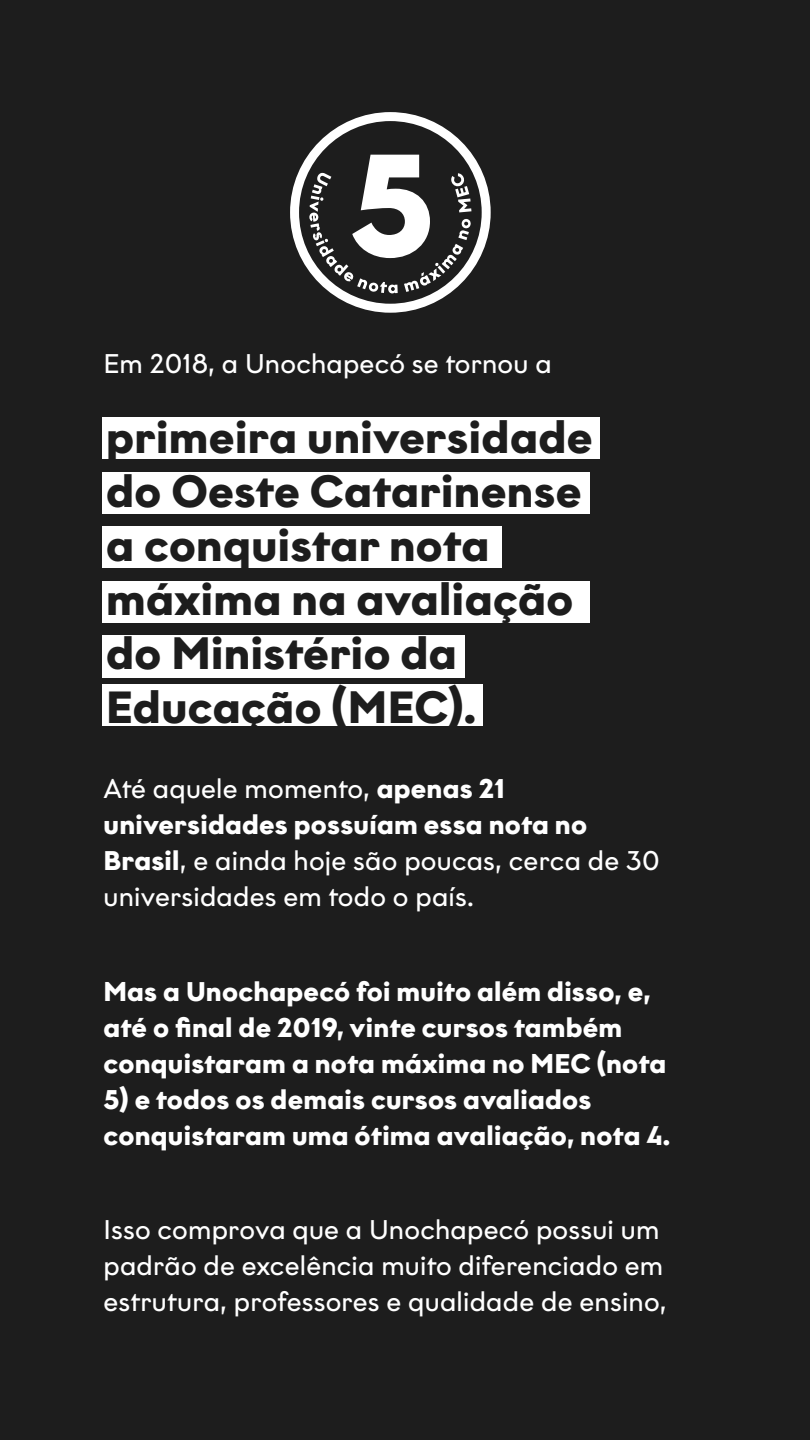
<style>
.page{position:relative;width:810px;height:1440px;background:#1d1d1d}
.page>*{position:absolute;margin:0;border:0;box-sizing:border-box;transform-origin:0 0}
.t1{font:700 45px/54px "Graphit";letter-spacing:.01em;color:#1d1d1d}
.t2{font:27px/36px "Graphit";letter-spacing:.01em;color:#fff}
.t3{font:700 27px/36px "Graphit";letter-spacing:.01em;color:#fff}
.s1{font-weight:700}
</style>
<div class="page">
<div style="left:102px;top:526px;width:400px;height:42px;background:#fff"></div>
<div style="left:102px;top:581px;width:488px;height:42px;background:#fff"></div>
<div style="left:102px;top:635px;width:363px;height:42px;background:#fff"></div>
<div style="left:102px;top:684px;width:381px;height:42px;background:#fff"></div>
<div style="left:102px;top:417px;width:498px;height:42px;background:#fff"></div>
<div style="left:102px;top:472px;width:488px;height:42px;background:#fff"></div>
<svg style="left:290px;top:112px;width:201px;height:201px"></svg>
<p class="t2" style="left:104px;top:345px;width:450px">Em 2018, a Unochapecó se tornou a</p>
<h1 class="t1" style="left:106px;top:409px;width:488px">primeira universidade do Oeste Catarinense a conquistar nota máxima na avaliação do Ministério da<br>Educação (MEC).</h1>
<p class="t2" style="left:104px;top:770px;width:558px">Até aquele momento, <span class="s1">apenas 21 universidades possuíam essa nota no Brasil</span>, e ainda hoje são poucas, cerca de 30 universidades em todo o país.</p>
<p class="t3" style="left:104px;top:972px;width:564px">Mas a Unochapecó foi muito além disso, e, até o final de 2019, vinte cursos também conquistaram a nota máxima no MEC (nota</p>
<p class="t3" style="left:104px;top:1080px;width:568px">5) e todos os demais cursos avaliados conquistaram uma ótima avaliação, nota 4.</p>
<p class="t2" style="left:104px;top:1211px;width:564px">Isso comprova que a Unochapecó possui um padrão de excelência muito diferenciado em estrutura, professores e qualidade de ensino,</p>
</div>
